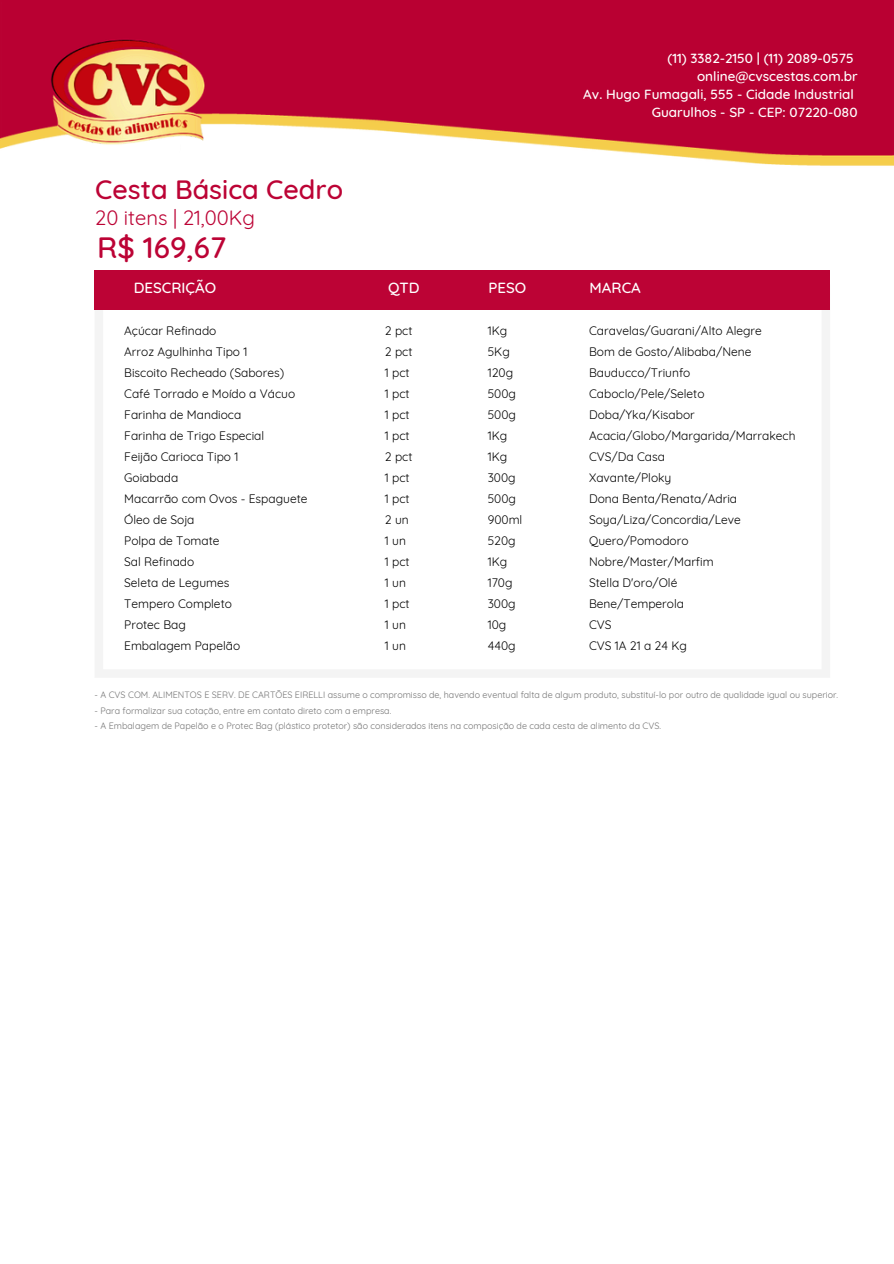
<style>
.page{position:relative;width:894px;height:1264px;background:#fff}
.page>*{position:absolute;margin:0;border:0;box-sizing:border-box;transform-origin:0 0}
.t1{font:500 30px "Quicksand";color:#bc0335}
.t2{font:500 27px "Quicksand";color:#bc0335}
.t3{font:20.25px "Quicksand";color:#bc0335}
.t4{font:500 15px "Quicksand";color:#fff}
.t5{font:500 13.5px/18px "Quicksand";color:#fff;text-align:right}
.t6{font:12px/21px "Quicksand";color:#000}
.t7{font:9px "Quicksand";color:#737373}
</style>
<div class="page">
<svg style="left:95px;top:310px;width:734px;height:367px"></svg>
<div style="left:94px;top:271px;width:735px;height:39px;background:#bc0335"></div>
<img style="left:0;top:0;width:893px;height:166px">
<h2 class="t2" style="left:95px;top:172px;width:249px">Cesta Básica Cedro</h2>
<h3 class="t1" style="left:97px;top:228px;width:131px">R$ 169,67</h3>
<h1 class="t3" style="left:95px;top:204px;width:162px">20 itens | 21,00Kg</h1>
<h5 class="t5" style="left:583px;top:49px;width:276px">(11) 3382-2150 | (11) 2089-0575 online@cvscestas.com.br<br>Av. Hugo Fumagali, 555 - Cidade Industrial Guarulhos - SP - CEP: 07220-080</h5>
<h4 class="t4" style="left:134px;top:278px;width:84px">DESCRIÇÃO</h4>
<h4 class="t4" style="left:388px;top:278px;width:33px">QTD</h4>
<h4 class="t4" style="left:488px;top:278px;width:39px">PESO</h4>
<h4 class="t4" style="left:589px;top:278px;width:53px">MARCA</h4>
<h6 class="t6" style="left:124px;top:320px;width:185px">Açúcar Refinado<br>Arroz Agulhinha Tipo 1<br>Biscoito Recheado (Sabores)<br>Café Torrado e Moído a Vácuo<br>Farinha de Mandioca<br>Farinha de Trigo Especial<br>Feijão Carioca Tipo 1<br>Goiabada<br>Macarrão com Ovos - Espaguete<br>Óleo de Soja<br>Polpa de Tomate<br>Sal Refinado<br>Seleta de Legumes<br>Tempero Completo<br>Protec Bag<br>Embalagem Papelão</h6>
<h6 class="t6" style="left:385px;top:320px;width:29px">2 pct<br>2 pct<br>1 pct<br>1 pct<br>1 pct<br>1 pct<br>2 pct<br>1 pct<br>1 pct<br>2 un<br>1 un<br>1 pct<br>1 un<br>1 pct<br>1 un<br>1 un</h6>
<h6 class="t6" style="left:487px;top:320px;width:36px">1Kg<br>5Kg<br>120g<br>500g<br>500g<br>1Kg<br>1Kg<br>300g<br>500g<br>900ml<br>520g<br>1Kg<br>170g<br>300g<br>10g<br>440g</h6>
<h6 class="t6" style="left:589px;top:320px;width:208px">Caravelas/Guarani/Alto Alegre<br>Bom de Gosto/Alibaba/Nene<br>Bauducco/Triunfo<br>Caboclo/Pele/Seleto<br>Doba/Yka/Kisabor<br>Acacia/Globo/Margarida/Marrakech<br>CVS/Da Casa<br>Xavante/Ploky<br>Dona Benta/Renata/Adria<br>Soya/Liza/Concordia/Leve<br>Quero/Pomodoro<br>Nobre/Master/Marfim<br>Stella D'oro/Olé<br>Bene/Temperola<br>CVS<br>CVS 1A 21 a 24 Kg</h6>
<p class="t7" style="left:94px;top:688px;width:745px">- A CVS COM. ALIMENTOS E SERV. DE CARTÕES EIRELLI assume o compromisso de, havendo eventual falta de algum produto, substituí-lo por outro de qualidade igual ou superior.</p>
<p class="t7" style="left:94px;top:704px;width:298px">- Para formalizar sua cotação, entre em contato direto com a empresa.</p>
<p class="t7" style="left:94px;top:720px;width:568px">- A Embalagem de Papelão e o Protec Bag (plástico protetor) são considerados itens na composição de cada cesta de alimento da CVS.</p>
</div>
